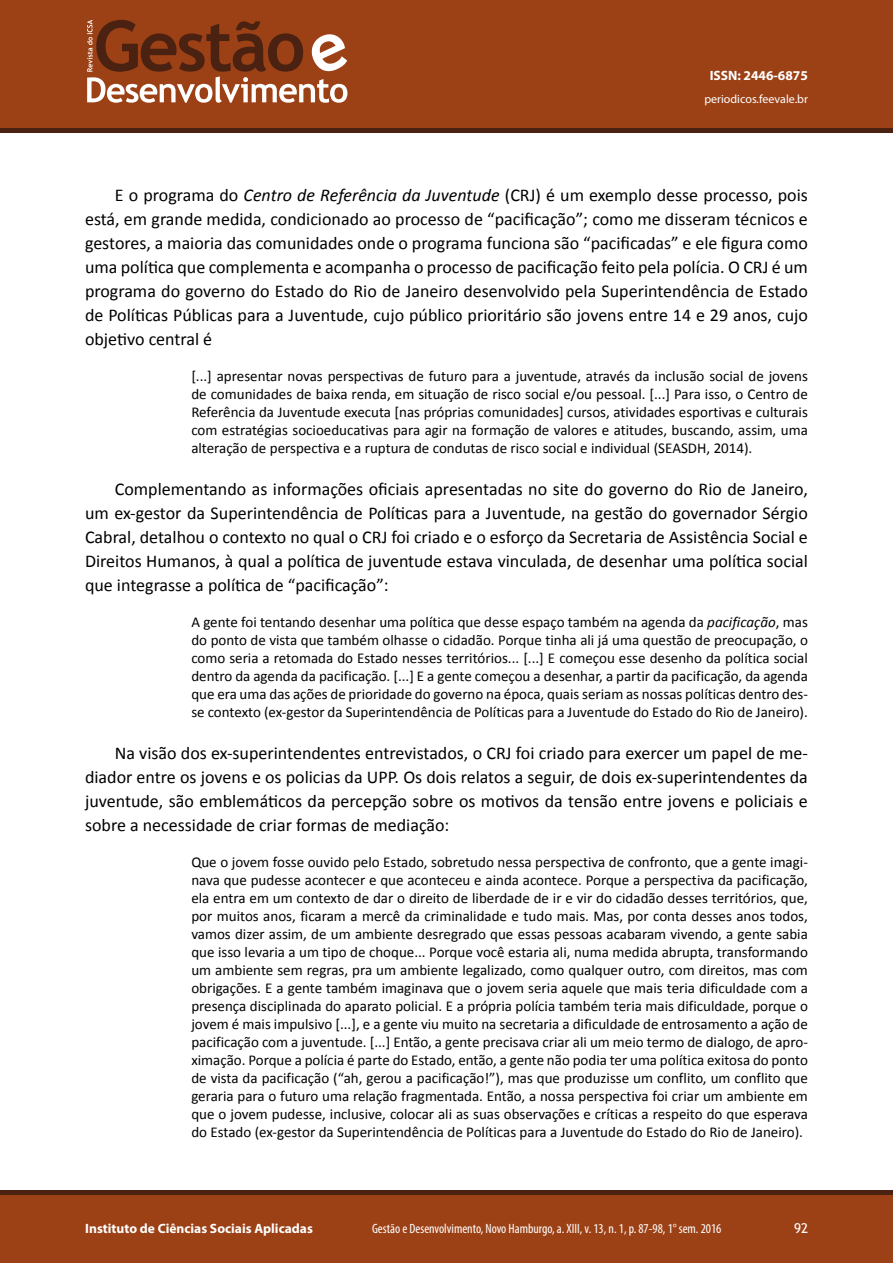
<style>
.page{position:relative;width:893px;height:1263px;background:#fff}
.page>*{position:absolute;margin:0;border:0;box-sizing:border-box;transform-origin:0 0}
.t1{font:18px/24px "Calibri";color:#000;text-align:justify}
.t2{font:15px/18px "Calibri";color:#000;text-align:justify}
.t3{font:condensed 13.5px "Myriad Pro";color:#fff}
.t4{font:700 13.5px "Myriad Pro";color:#fff}
.t5{font:13.5px "Trebuchet MS";color:#fff}
.t6{font:12px "Myriad Pro";color:#fff}
.s1{font-style:italic}
</style>
<div class="page">
<div style="left:0;top:0;width:893px;height:129px;background:#9c4116"></div>
<svg style="left:87px;top:20px;width:260px;height:83px"></svg>
<div style="left:0;top:1193px;width:893px;height:70px;background:#9c4116"></div>
<div style="left:0;top:1190px;width:893px;height:5px;background:#4b2112"></div>
<hr style="left:0;top:129px;width:893px;height:4px;background:#4b2112">
<p class="t4" style="left:710px;top:67px;width:100px">ISSN: 2446-6875</p>
<p class="t6" style="left:704px;top:91px;width:105px">periodicos.feevale.br</p>
<p class="t1" style="left:85px;top:183px;width:724px;text-indent:30px">E o programa do <span class="s1">Centro de Referência da Juventude</span> (CRJ) é um exemplo desse processo, pois está, em grande medida, condicionado ao processo de “pacificação”; como me disseram técnicos e gestores, a maioria das comunidades onde o programa funciona são “pacificadas” e ele figura como uma política que complementa e acompanha o processo de pacificação feito pela polícia. O CRJ é um programa do governo do Estado do Rio de Janeiro desenvolvido pela Superintendência de Estado de Políticas Públicas para a Juventude, cujo público prioritário são jovens entre 14 e 29 anos, cujo objetivo central é</p>
<p class="t2" style="left:191px;top:367px;width:618px">[...] apresentar novas perspectivas de futuro para a juventude, através da inclusão social de jovens de comunidades de baixa renda, em situação de risco social e/ou pessoal. [...] Para isso, o Centro de Referência da Juventude executa [nas próprias comunidades] cursos, atividades esportivas e culturais com estratégias socioeducativas para agir na formação de valores e atitudes, buscando, assim, uma alteração de perspectiva e a ruptura de condutas de risco social e individual (SEASDH, 2014).</p>
<p class="t1" style="left:85px;top:477px;width:724px;text-indent:30px">Complementando as informações oficiais apresentadas no site do governo do Rio de Janeiro, um ex-gestor da Superintendência de Políticas para a Juventude, na gestão do governador Sérgio Cabral, detalhou o contexto no qual o CRJ foi criado e o esforço da Secretaria de Assistência Social e Direitos Humanos, à qual a política de juventude estava vinculada, de desenhar uma política social que integrasse a política de “pacificação”:</p>
<p class="t2" style="left:191px;top:613px;width:618px">A gente foi tentando desenhar uma política que desse espaço também na agenda da <span class="s1">pacificação</span>, mas do ponto de vista que também olhasse o cidadão. Porque tinha ali já uma questão de preocupação, o como seria a retomada do Estado nesses territórios... [...] E começou esse desenho da política social dentro da agenda da pacificação. [...] E a gente começou a desenhar, a partir da pacificação, da agenda que era uma das ações de prioridade do governo na época, quais seriam as nossas políticas dentro des&shy;se contexto (ex-gestor da Superintendência de Políticas para a Juventude do Estado do Rio de Janeiro).</p>
<p class="t1" style="left:85px;top:741px;width:724px;text-indent:30px">Na visão dos ex-superintendentes entrevistados, o CRJ foi criado para exercer um papel de me&shy;diador entre os jovens e os policias da UPP. Os dois relatos a seguir, de dois ex-superintendentes da juventude, são emblemáticos da percepção sobre os motivos da tensão entre jovens e policiais e sobre a necessidade de criar formas de mediação:</p>
<p class="t2" style="left:191px;top:853px;width:618px">Que o jovem fosse ouvido pelo Estado, sobretudo nessa perspectiva de confronto, que a gente imagi&shy;nava que pudesse acontecer e que aconteceu e ainda acontece. Porque a perspectiva da pacificação, ela entra em um contexto de dar o direito de liberdade de ir e vir do cidadão desses territórios, que, por muitos anos, ficaram a mercê da criminalidade e tudo mais. Mas, por conta desses anos todos, vamos dizer assim, de um ambiente desregrado que essas pessoas acabaram vivendo, a gente sabia que isso levaria a um tipo de choque... Porque você estaria ali, numa medida abrupta, transformando um ambiente sem regras, pra um ambiente legalizado, como qualquer outro, com direitos, mas com obrigações. E a gente também imaginava que o jovem seria aquele que mais teria dificuldade com a presença disciplinada do aparato policial. E a própria polícia também teria mais dificuldade, porque o jovem é mais impulsivo [...], e a gente viu muito na secretaria a dificuldade de entrosamento a ação de pacificação com a juventude. [...] Então, a gente precisava criar ali um meio termo de dialogo, de apro&shy;ximação. Porque a polícia é parte do Estado, então, a gente não podia ter uma política exitosa do ponto de vista da pacificação (“ah, gerou a pacificação!”), mas que produzisse um conflito, um conflito que geraria para o futuro uma relação fragmentada. Então, a nossa perspectiva foi criar um ambiente em que o jovem pudesse, inclusive, colocar ali as suas observações e críticas a respeito do que esperava do Estado (ex-gestor da Superintendência de Políticas para a Juventude do Estado do Rio de Janeiro).</p>
<p class="t4" style="left:85px;top:1220px;width:229px">Instituto de Ciências Sociais Aplicadas</p>
<p class="t3" style="left:372px;top:1220px;width:351px">Gestão e Desenvolvimento, Novo Hamburgo, a. XIII, v. 13, n. 1, p. 87-98, 1° sem. 2016</p>
<p class="t5" style="left:794px;top:1220px;width:16px">92</p>
</div>
